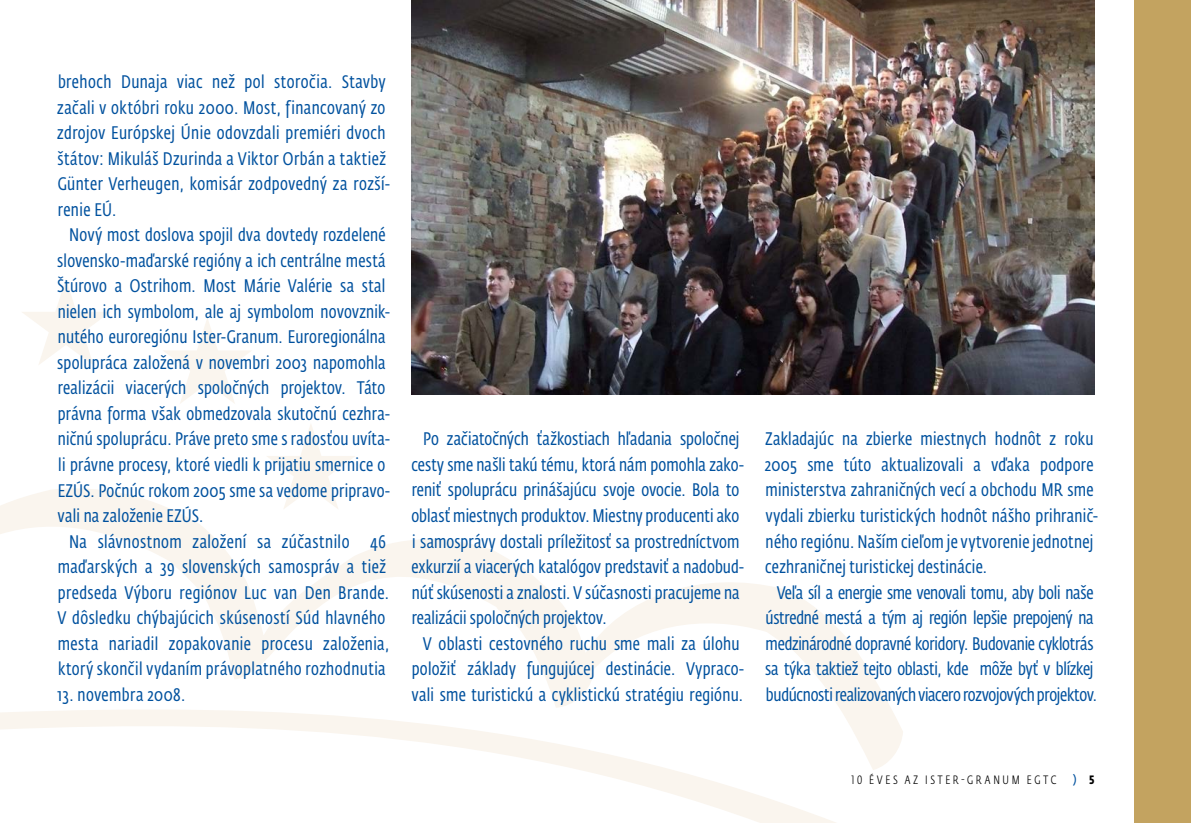
<style>
.page{position:relative;width:1191px;height:823px;background:#fff}
.page>*{position:absolute;margin:0;border:0;box-sizing:border-box;transform-origin:0 0}
.t1{font:18px/25.6px "Fedra Sans Cond Std";letter-spacing:.015em;color:#00519e}
.t2{font:18px/25.6px "Fedra Sans Cond Std";letter-spacing:-.01em;color:#00519e;text-align:center}
.t3{font:300 12px "Fedra Sans Cond Std";letter-spacing:.23em;color:#000}
.t4{font:600 12px "Fedra Sans Cond Std";color:#00519e}
.s1{font-weight:700;color:#000}
</style>
<div class="page">
<svg style="left:0;top:280px;width:903px;height:542px"></svg>
<div style="left:1134px;top:0;width:57px;height:822px;background:#c3a360"></div>
<img style="left:411px;top:0;width:683px;height:394px">
<p class="t1" style="left:57px;top:69px;width:334px">brehoch Dunaja viac než pol storočia. Stavby začali v októbri roku 2000. Most, financovaný zo zdrojov Európskej Únie odovzdali premiéri dvoch štátov: Mikuláš Dzurinda a Viktor Orbán a taktiež Günter Verheugen, komisár zodpovedný za rozší&shy;renie EÚ.</p>
<p class="t1" style="left:57px;top:222px;width:334px;text-indent:12px">Nový most doslova spojil dva dovtedy rozdelené slovensko-maďarské regióny a ich centrálne mestá Štúrovo a Ostrihom. Most Márie Valérie sa stal nielen ich symbolom, ale aj symbolom novovznik&shy;nutého euroregiónu Ister-Granum. Euroregionálna spolupráca založená v novembri 2003 napomohla realizácii viacerých spoločných projektov. Táto právna forma však obmedzovala skutočnú cezhra&shy;ničnú spoluprácu. Práve preto sme s radosťou uvíta&shy;li právne procesy, ktoré viedli k prijatiu smernice o EZÚS. Počnúc rokom 2005 sme sa vedome pripravo&shy;vali na založenie EZÚS.</p>
<p class="t1" style="left:58px;top:528px;width:333px;text-align:center">Na slávnostnom založení sa zúčastnilo 46 maďarských a 39 slovenských samospráv a tiež predseda Výboru regiónov Luc van Den Brande.<br>V dôsledku chýbajúcich skúseností Súd hlavného mesta nariadil zopakovanie procesu založenia, ktorý skončil vydaním právoplatného rozhodnutia</p>
<p class="t1" style="left:58px;top:681px;width:129px">13. novembra 2008.</p>
<p class="t1" style="left:411px;top:426px;width:334px;text-indent:12px">Po začiatočných ťažkostiach hľadania spoločnej cesty sme našli takú tému, ktorá nám pomohla zako&shy;reniť spoluprácu prinášajúcu svoje ovocie. Bola to oblasť miestnych produktov. Miestny producenti ako i samosprávy dostali príležitosť sa prostredníctvom exkurzií a viacerých katalógov predstaviť a nadobud&shy;núť skúsenosti a znalosti. V súčasnosti pracujeme na realizácii spoločných projektov.</p>
<p class="t1" style="left:412px;top:630px;width:334px;text-align:center">V oblasti cestovného ruchu sme mali za úlohu položiť základy fungujúcej destinácie. Vypraco&shy;vali sme turistickú a cyklistickú stratégiu regiónu.</p>
<p class="t1" style="left:765px;top:426px;width:334px">Zakladajúc na zbierke miestnych hodnôt z roku 2005 sme túto aktualizovali a vďaka podpore ministerstva zahraničných vecí a obchodu MR sme vydali zbierku turistických hodnôt nášho prihranič&shy;ného regiónu. Naším cieľom je vytvorenie jednotnej cezhraničnej turistickej destinácie.</p>
<p class="t2" style="left:765px;top:579px;width:333px">Veľa síl a energie sme venovali tomu, aby boli naše ústredné mestá a tým aj región lepšie prepojený na medzinárodné dopravné koridory. Budovanie cyklotrás sa týka taktiež tejto oblasti, kde môže byť v blízkej budúcnosti realizovaných viacero rozvojových projektov.</p>
<p class="t3" style="left:851px;top:771px;width:206px">10 ÉVES AZ ISTER-GRANUM EGTC</p>
<p class="t4" style="left:1073px;top:771px;width:23px">) <span class="s1">5</span></p>
</div>
